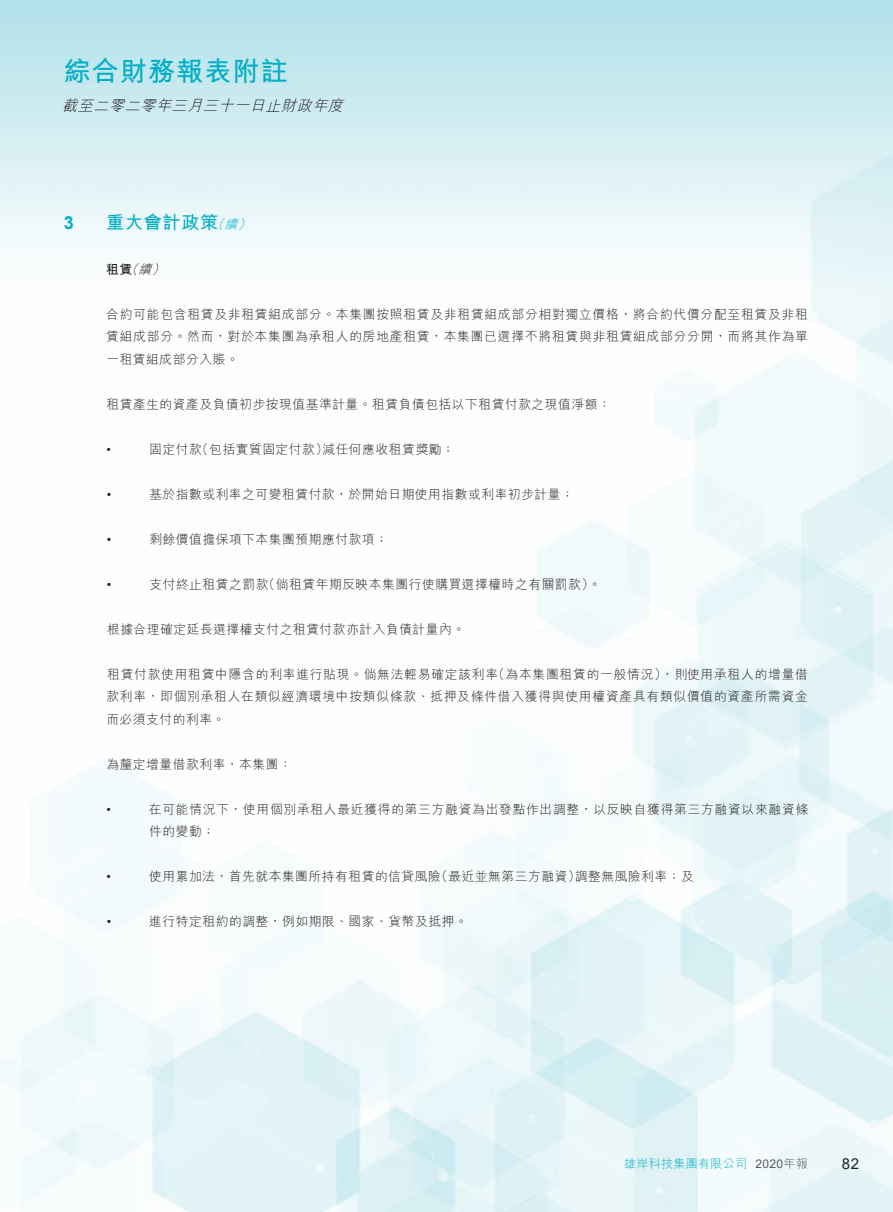
<style>
.page{position:relative;width:893px;height:1212px;background:#fff}
.page>*{position:absolute;margin:0;border:0;box-sizing:border-box;transform-origin:0 0}
.t1{font:700 27px "M Hei HK";letter-spacing:.04em;color:#00aec5}
.t2{font:700 18px "M Hei HK";letter-spacing:.04em;color:#00aec5}
.t3{font:700 18px "Arial";color:#00aec5}
.t4{font:italic 300 15px "M Hei HK";color:#231f20}
.t5{font:15px "Arial";color:#231f20}
.t6{font:300 12.75px/22.5px "M Hei HK";letter-spacing:.04em;color:#231f20;text-align:justify}
.t7{font:300 12.75px/22.5px "M Hei HK";letter-spacing:.06em;color:#231f20}
.t8{font:12.75px "Arial";color:#231f20}
.t9{font:italic 300 12.75px "M Hei HK";color:#00aec5}
.t10{font:italic 300 12.75px "M Hei HK";color:#231f20}
.t11{font:700 12.75px "M Hei HK";color:#231f20}
.t12{font:300 12px "M Hei HK";letter-spacing:.03em;color:#00aec5}
.t13{font:12px "Arial";color:#57585a}
.s1{font-family:"M Hei HK";font-weight:300}
</style>
<div class="page">
<h1 class="t1" style="left:64px;top:51px;width:225px">綜合財務報表附註</h1>
<p class="t4" style="left:62px;top:95px;width:288px">截至二零二零年三月三十一日止財政年度</p>
<h2 class="t3" style="left:64px;top:210px;width:12px">3</h2>
<h2 class="t2" style="left:106px;top:209px;width:113px">重大會計政策</h2>
<p class="t9" style="left:224px;top:215px;width:19px">續</p>
<p class="t9" style="left:211px;top:215px;width:19px">（</p>
<p class="t9" style="left:238px;top:215px;width:19px">(</p>
<p class="t10" style="left:138px;top:260px;width:19px">續</p>
<p class="t10" style="left:125px;top:260px;width:19px">（</p>
<p class="t10" style="left:152px;top:260px;width:19px">(</p>
<p class="t11" style="left:106px;top:260px;width:28px">租賃</p>
<p class="t6" style="left:106px;top:302px;width:703px">合約可能包含租賃及非租賃組成部分。本集團按照租賃及非租賃組成部分相對獨立價格，將合約代價分配至租賃及非租賃組成部分。然而，對於本集團為承租人的房地產租賃，本集團已選擇不將租賃與非租賃組成部分分開，而將其作為單一租賃組成部分入賬。</p>
<p class="t6" style="left:106px;top:392px;width:506px">租賃產生的資產及負債初步按現值基準計量。租賃負債包括以下租賃付款之現值淨額：</p>
<p class="t6" style="left:322px;top:437px;width:134px">減任何應收租賃獎勵;</p>
<p class="t6" style="left:149px;top:437px;width:54px">固定付款</p>
<p class="t6" style="left:196px;top:437px;width:134px">（包括實質固定付款）</p>
<p class="t8" style="left:107px;top:440px;width:6px">•</p>
<p class="t8" style="left:107px;top:485px;width:6px">•</p>
<p class="t8" style="left:107px;top:530px;width:6px">•</p>
<p class="t6" style="left:149px;top:482px;width:426px">基於指數或利率之可變租賃付款，於開始日期使用指數或利率初步計量;</p>
<p class="t6" style="left:149px;top:527px;width:240px">剩餘價值擔保項下本集團預期應付款項;</p>
<p class="t6" style="left:149px;top:572px;width:121px">支付終止租賃之罰款</p>
<p class="t6" style="left:263px;top:572px;width:340px">（倘租賃年期反映本集團行使購買選擇權時之有關罰款。(</p>
<p class="t8" style="left:107px;top:575px;width:6px">•</p>
<p class="t6" style="left:107px;top:617px;width:360px">根據合理確定延長選擇權支付之租賃付款亦計入負債計量內。</p>
<p class="t7" style="left:106px;top:662px;width:703px">租賃付款使用租賃中隱含的利率進行貼現。倘無法輕易確定該利率<br>款利率，即個別承租人在類似經濟環境中按類似條款、抵押及條件借入獲得與使用權資產具有類似價值的資產所需資金而必須支付的利率。</p>
<p class="t6" style="left:106px;top:752px;width:187px">為釐定增量借款利率，本集團：</p>
<p class="t6" style="left:149px;top:797px;width:661px">在可能情況下，使用個別承租人最近獲得的第三方融資為出發點作出調整，以反映自獲得第三方融資以來融資條</p>
<p class="t7" style="left:492px;top:662px;width:317px">（為本集團租賃的一般情況 ，） 則使用承租人的增量借</p>
<p class="t8" style="left:106px;top:800px;width:6px">•</p>
<p class="t8" style="left:107px;top:868px;width:6px">•</p>
<p class="t8" style="left:107px;top:913px;width:6px">•</p>
<p class="t6" style="left:149px;top:820px;width:67px">件的變動;</p>
<p class="t6" style="left:149px;top:865px;width:293px">使用累加法，首先就本集團所持有租賃的信貸風險</p>
<p class="t6" style="left:435px;top:865px;width:147px">（最近並無第三方融資）</p>
<p class="t6" style="left:575px;top:865px;width:121px">調整無風險利率；及</p>
<p class="t6" style="left:149px;top:910px;width:320px">進行特定租約的調整，例如期限、國家、貨幣及抵押。</p>
<p class="t12" style="left:624px;top:1155px;width:125px">雄岸科技集團有限公司</p>
<p class="t13" style="left:756px;top:1156px;width:54px">2020<span class="s1">年報</span></p>
<p class="t5" style="left:842px;top:1153px;width:19px">82</p>
</div>
